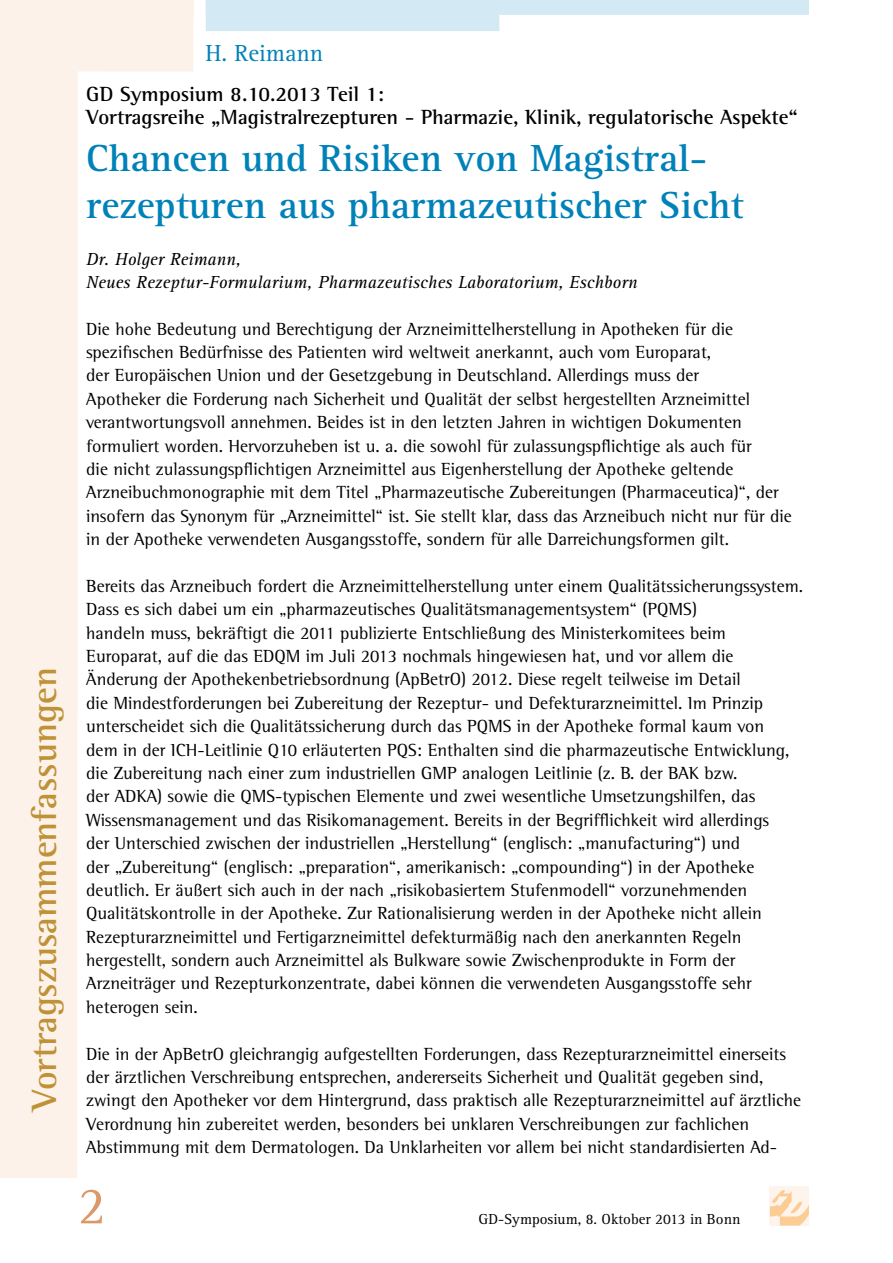
<style>
.page{position:relative;width:893px;height:1263px;background:#fff}
.page>*{position:absolute;margin:0;border:0;box-sizing:border-box;transform-origin:0 0}
.t1{font:54px "Agfa Rotis Serif";color:#da9969}
.t2{font:700 39px/46.8px "Agfa Rotis Serif";color:#0082b8}
.t3{font:700 36px "Agfa Rotis Semi Serif";color:#bf9237}
.t4{font:24px "Agfa Rotis Serif";color:#0082b8}
.t5{font:700 21px/23.4px "Agfa Rotis Semi Serif";color:#000}
.t6{font:18px/23.4px "Agfa Rotis Semi Serif";color:#000}
.t7{font:italic 18px/23.4px "Agfa Rotis Serif";color:#000}
.t8{font:15px "Agfa Rotis Serif";color:#000}
</style>
<div class="page">
<div style="left:770px;top:1186px;width:39px;height:39px;background:#fef4eb"></div>
<svg style="left:770px;top:1190px;width:39px;height:35px"></svg>
<svg style="left:0;top:0;width:194px;height:1178px"></svg>
<div style="left:0;top:0;width:193px;height:17px;background:#fcf2ea"></div>
<svg style="left:206px;top:0;width:603px;height:31px"></svg>
<h3 class="t3" style="left:23px;top:1111px;width:445px;rotate:-90deg">Vortragszusammenfassungen</h3>
<h3 class="t4" style="left:205px;top:39px;width:119px">H. Reimann</h3>
<p class="t5" style="left:86px;top:82px;width:713px">GD Symposium 8.10.2013 Teil 1:<br>Vortragsreihe „Magistralrezepturen - Pharmazie, Klinik, regulatorische Aspekte“</p>
<h2 class="t2" style="left:86px;top:135px;width:659px">Chancen und Risiken von Magistral&shy;rezepturen aus pharmazeutischer Sicht</h2>
<p class="t7" style="left:86px;top:247px;width:553px">Dr. Holger Reimann,<br>Neues Rezeptur-Formularium, Pharmazeutisches Laboratorium, Eschborn</p>
<p class="t6" style="left:86px;top:317px;width:707px">Die hohe Bedeutung und Berechtigung der Arzneimittelherstellung in Apotheken für die spezifischen Bedürfnisse des Patienten wird weltweit anerkannt, auch vom Europarat,<br>der Europäischen Union und der Gesetzgebung in Deutschland. Allerdings muss der<br>Apotheker die Forderung nach Sicherheit und Qualität der selbst hergestellten Arzneimittel verantwortungsvoll annehmen. Beides ist in den letzten Jahren in wichtigen Dokumenten formuliert worden. Hervorzuheben ist u. a. die sowohl für zulassungspflichtige als auch für<br>die nicht zulassungspflichtigen Arzneimittel aus Eigenherstellung der Apotheke geltende Arzneibuchmonographie mit dem Titel „Pharmazeutische Zubereitungen (Pharmaceutica)“, der insofern das Synonym für „Arzneimittel“ ist. Sie stellt klar, dass das Arzneibuch nicht nur für die in der Apotheke verwendeten Ausgangsstoffe, sondern für alle Darreichungsformen gilt.</p>
<p class="t6" style="left:86px;top:574px;width:718px">Bereits das Arzneibuch fordert die Arzneimittelherstellung unter einem Qualitätssicherungssystem.<br>Dass es sich dabei um ein „pharmazeutisches Qualitätsmanagementsystem“ (PQMS)<br>handeln muss, bekräftigt die 2011 publizierte Entschließung des Ministerkomitees beim Europarat, auf die das EDQM im Juli 2013 nochmals hingewiesen hat, und vor allem die Änderung der Apothekenbetriebsordnung (ApBetrO) 2012. Diese regelt teilweise im Detail<br>die Mindestforderungen bei Zubereitung der Rezeptur- und Defekturarzneimittel. Im Prinzip unterscheidet sich die Qualitätssicherung durch das PQMS in der Apotheke formal kaum von<br>dem in der ICH-Leitlinie Q10 erläuterten PQS: Enthalten sind die pharmazeutische Entwicklung, die Zubereitung nach einer zum industriellen GMP analogen Leitlinie (z. B. der BAK bzw.<br>der ADKA) sowie die QMS-typischen Elemente und zwei wesentliche Umsetzungshilfen, das Wissensmanagement und das Risikomanagement. Bereits in der Begrifflichkeit wird allerdings<br>der Unterschied zwischen der industriellen „Herstellung“ (englisch: „manufacturing“) und<br>der „Zubereitung“ (englisch: „preparation“, amerikanisch: „compounding“) in der Apotheke deutlich. Er äußert sich auch in der nach „risikobasiertem Stufenmodell“ vorzunehmenden Qualitätskontrolle in der Apotheke. Zur Rationalisierung werden in der Apotheke nicht allein Rezepturarzneimittel und Fertigarzneimittel defekturmäßig nach den anerkannten Regeln hergestellt, sondern auch Arzneimittel als Bulkware sowie Zwischenprodukte in Form der Arzneiträger und Rezepturkonzentrate, dabei können die verwendeten Ausgangsstoffe sehr heterogen sein.</p>
<p class="t6" style="left:86px;top:1042px;width:716px">Die in der ApBetrO gleichrangig aufgestellten Forderungen, dass Rezepturarzneimittel einerseits der ärztlichen Verschreibung entsprechen, andererseits Sicherheit und Qualität gegeben sind, zwingt den Apotheker vor dem Hintergrund, dass praktisch alle Rezepturarzneimittel auf ärztliche Verordnung hin zubereitet werden, besonders bei unklaren Verschreibungen zur fachlichen Abstimmung mit dem Dermatologen. Da Unklarheiten vor allem bei nicht standardisierten Ad-</p>
<h1 class="t1" style="left:78px;top:1175px;width:30px">2</h1>
<p class="t8" style="left:478px;top:1210px;width:263px">GD-Symposium, 8. Oktober 2013 in Bonn</p>
</div>
